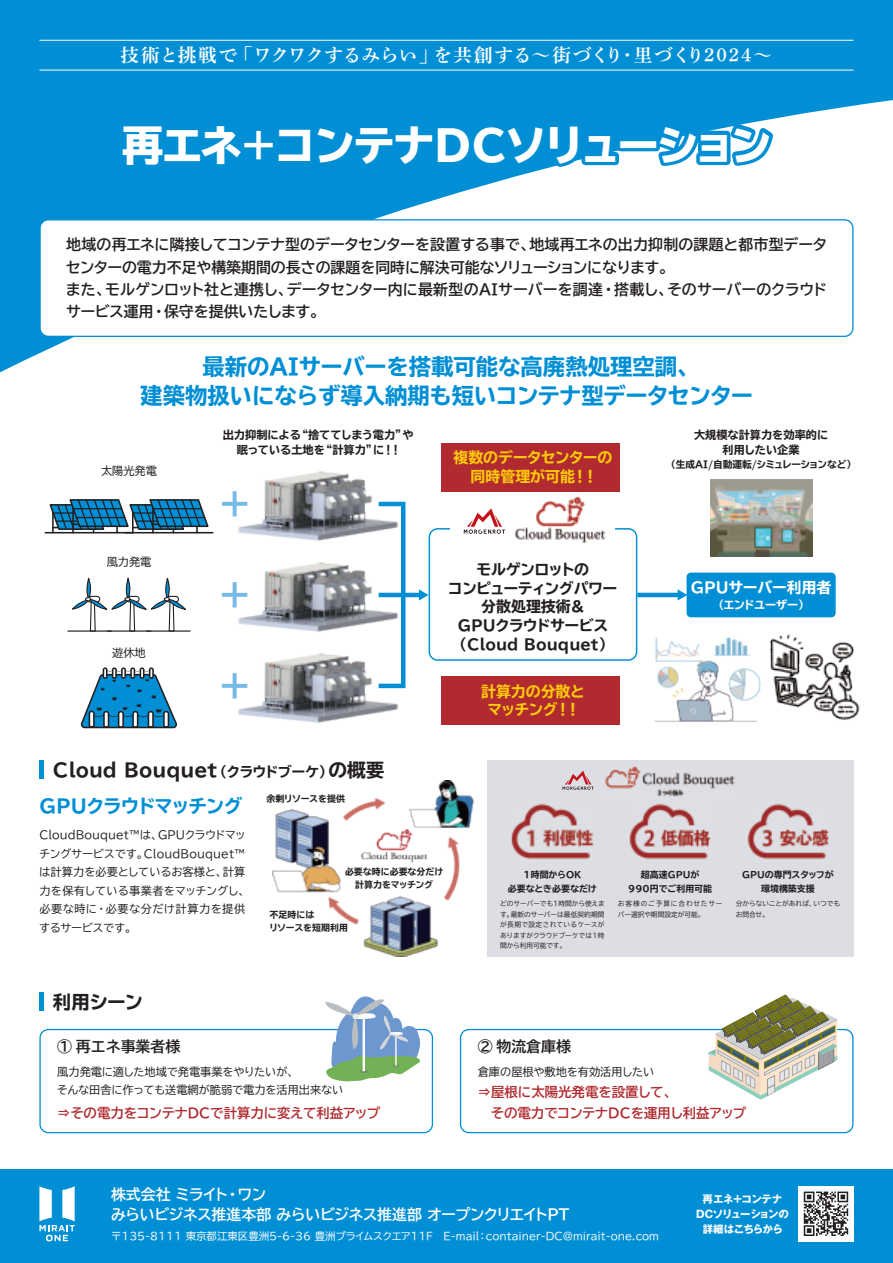
<style>
.page{position:relative;width:893px;height:1263px;background:#fff}
.page>*{position:absolute;margin:0;border:0;box-sizing:border-box;transform-origin:0 0}
.t1{font:800 41.7px "TBUD Go Std";letter-spacing:-.06em;color:#fff}
.t2{font:800 37.2px "TBUD Go Std";color:#76bae7}
.t3{font:700 expanded 22.35px/29.8px "TBUD Go Std";color:#008fd5;text-align:center}
.t4{font:18.6px "DNP Shuei Min Pr 6 B";color:#fff}
.t5{font:700 expanded 18.6px "TBUD Go Std";color:#231f20}
.t6{font:700 expanded 18.6px "TBUD Go Std";letter-spacing:-.06em;color:#008fd5}
.t7{font:700 14.85px/22.4px "TBUD Go Std";color:#231f20}
.t8{font:700 expanded 14.85px/18.6px "TBUD Go Std";letter-spacing:-.02em;color:#231f20;text-align:center}
.t9{font:700 14.85px/20.1px "TBUD Go Std";letter-spacing:-.04em;color:#fff}
.t10{font:700 expanded 14.85px/18.6px "TBUD Go Std";letter-spacing:-.005em;color:#feca0a;text-align:center}
.t11{font:700 expanded 14.85px "TBUD Go Std";letter-spacing:-.01em;color:#fff}
.t12{font:700 13.35px/20.9px "TBUD Go Std";color:#b02a2f}
.t13{font:11.25px/18.6px "TBUD Go Std";color:#231f20}
.t14{font:700 expanded 11.25px/14.9px "TBUD Go Std";color:#231f20;text-align:center}
.t15{font:700 expanded 11.25px "TBUD Go Std";letter-spacing:-.035em;color:#fff}
.t16{font:10.5px "TBUD Go Std";color:#fff}
.t17{font:700 10.5px/14.9px "Gothic MB101 Pro";letter-spacing:-.045em;color:#fff;text-align:center}
.t18{font:700 expanded 9.75px "TBUD Go Std";letter-spacing:-.02em;color:#231f20}
.t19{font:700 expanded 9px/13.4px "TBUD Go Std";color:#231f20;text-align:center}
.t20{font:700 expanded 9px "TBUD Go Std";letter-spacing:-.025em;color:#231f20}
.t21{font:6.75px/10.5px "TBUD Go Std";letter-spacing:.005em;color:#231f20;text-align:justify}
.t22{font:6.75px/10.5px "TBUD Go Std";letter-spacing:.1em;color:#231f20}
.s1{font-size:13.95px}
</style>
<div class="page">
<svg style="left:0;top:0;width:893px;height:373px;fill:#008fd5"></svg>
<div style="left:0;top:1169px;width:893px;height:94px;background:#008fd5"></div>
<hr style="left:39px;top:70px;width:814px;height:1px;background:#fff">
<hr style="left:39px;top:40px;width:814px;height:1px;background:#fff">
<svg style="left:39px;top:1186px;width:36px;height:55px"></svg>
<div style="left:487px;top:760px;width:366px;height:196px;background:#dcdee4"></div>
<div style="left:115px;top:118px;width:508px;height:55px;background:#008fd5"></div>
<div style="left:617px;top:137px;width:43px;height:14px;border:7px solid #008fd5"></div>
<svg style="left:649px;top:118px;width:129px;height:53px"></svg>
<svg style="left:39px;top:219px;width:814px;height:118px"></svg>
<div style="left:39px;top:992px;width:5px;height:19px;background:#008fd5"></div>
<div style="left:39px;top:760px;width:5px;height:19px;background:#008fd5"></div>
<svg style="left:460px;top:995px;width:393px;height:138px"></svg>
<svg style="left:39px;top:996px;width:394px;height:137px"></svg>
<hr style="left:68px;top:630px;width:43px;height:2px;background:#231f20">
<svg style="left:71px;top:577px;width:115px;height:55px"></svg>
<hr style="left:147px;top:630px;width:43px;height:2px;background:#231f20">
<hr style="left:45px;top:532px;width:88px;height:1px;background:#231f20">
<hr style="left:125px;top:532px;width:88px;height:1px;background:#231f20">
<svg style="left:48px;top:499px;width:162px;height:33px"></svg>
<hr style="left:153px;top:508px;width:48px;height:1px;background:#231f20">
<hr style="left:156px;top:517px;width:49px;height:1px;background:#231f20">
<svg style="left:80px;top:667px;width:98px;height:62px"></svg>
<img style="left:246px;top:471px;width:160px;height:55px">
<img style="left:238px;top:526px;width:169px;height:91px">
<img style="left:238px;top:617px;width:168px;height:106px">
<div style="left:687px;top:573px;width:149px;height:44px;background:#008fd5;border-radius:4px"></div>
<img style="left:541px;top:496px;width:45px;height:12px">
<hr style="left:379px;top:593px;width:42px;height:4px;background:#008fd5">
<hr style="left:637px;top:593px;width:42px;height:4px;background:#008fd5">
<svg style="left:678px;top:589px;width:9px;height:11px"></svg>
<div style="left:376px;top:502px;width:29px;height:186px;border:4px solid #008fd5"></div>
<img style="left:710px;top:479px;width:102px;height:77px">
<img style="left:637px;top:626px;width:124px;height:96px">
<img style="left:770px;top:634px;width:90px;height:86px">
<img style="left:273px;top:781px;width:201px;height:175px">
<img style="left:511px;top:803px;width:83px;height:57px">
<img style="left:629px;top:803px;width:82px;height:57px">
<img style="left:747px;top:803px;width:82px;height:57px">
<img style="left:605px;top:766px;width:130px;height:31px">
<svg style="left:419px;top:508px;width:218px;height:153px"></svg>
<svg style="left:562px;top:770px;width:32px;height:20px"></svg>
<div style="left:798px;top:1186px;width:55px;height:55px;background:#fff"></div>
<svg style="left:804px;top:1191px;width:44px;height:45px"></svg>
<div style="left:441px;top:443px;width:179px;height:48px;background:#b02a2f"></div>
<div style="left:441px;top:676px;width:179px;height:48px;background:#b02a2f"></div>
<h3 class="t4" style="left:121px;top:45px;width:653px">技術と挑戦で「ワクワクするみらい」を共創する～街づくり・里づくり2024～</h3>
<h1 class="t1" style="left:122px;top:122px;width:651px">再エネ＋コンテナDCソリューション</h1>
<h3 class="t7" style="left:66px;top:234px;width:763px">地域の再エネに隣接してコンテナ型のデータセンターを設置する事で、地域再エネの出力抑制の課題と都市型データセンターの電力不足や構築期間の長さの課題を同時に解決可能なソリューションになります。<br>また、モルゲンロット社と連携し、データセンター内に最新型のAIサーバーを調達・搭載し、そのサーバーのクラウドサービス運用・保守を提供いたします。</h3>
<h3 class="t3" style="left:140px;top:352px;width:614px">最新のAIサーバーを搭載可能な高廃熱処理空調、<br>建築物扱いにならず導入納期も短いコンテナ型データセンター</h3>
<p class="t13" style="left:101px;top:461px;width:57px">太陽光発電</p>
<p class="t13" style="left:107px;top:552px;width:46px">風力発電</p>
<p class="t13" style="left:112px;top:643px;width:35px">遊休地</p>
<p class="t14" style="left:223px;top:428px;width:192px">出力抑制による“捨ててしまう電力”や眠っている土地を“計算力”に！！</p>
<p class="t14" style="left:694px;top:428px;width:136px">大規模な計算力を効率的に利用したい企業</p>
<p class="t18" style="left:666px;top:459px;width:192px">（生成AI/自動運転/シミュレーションなど）</p>
<h3 class="t10" style="left:453px;top:449px;width:160px">複数のデータセンターの同時管理が可能！！</h3>
<h2 class="t2" style="left:216px;top:484px;width:39px">＋</h2>
<h2 class="t2" style="left:216px;top:574px;width:39px">＋</h2>
<h2 class="t2" style="left:216px;top:665px;width:39px">＋</h2>
<h3 class="t8" style="left:448px;top:561px;width:171px">モルゲンロットの<br>コンピューティングパワー分散処理技術&amp;<br>GPUクラウドサービス（Cloud Bouquet）</h3>
<h3 class="t10" style="left:481px;top:682px;width:106px">計算力の分散とマッチング！！</h3>
<h3 class="t11" style="left:691px;top:579px;width:142px">GPUサーバー利用者</h3>
<p class="t15" style="left:713px;top:598px;width:98px">（エンドユーザー）</p>
<h3 class="t5" style="left:53px;top:759px;width:333px">Cloud Bouquet<span class="s1">（クラウドブーケ）</span>の概要</h3>
<h3 class="t6" style="left:39px;top:796px;width:205px">GPUクラウドマッチング</h3>
<p class="t13" style="left:39px;top:825px;width:212px">CloudBouquet™は、GPUクラウドマッチングサービスです。CloudBouquet™は計算力を必要としているお客様と、計算力を保有している事業者をマッチングし、必要な時に・必要な分だけ計算力を提供するサービスです。</p>
<p class="t20" style="left:267px;top:793px;width:80px">余剰リソースを提供</p>
<p class="t19" style="left:345px;top:865px;width:100px">必要な時に必要な分だけ計算力をマッチング</p>
<p class="t19" style="left:269px;top:908px;width:80px;text-align:left">不足時には<br>リソースを短期利用</p>
<h3 class="t5" style="left:53px;top:991px;width:92px">利用シーン</h3>
<h3 class="t7" style="left:57px;top:1035px;width:125px">① 再エネ事業者様</h3>
<p class="t13" style="left:57px;top:1062px;width:288px">風力発電に適した地域で発電事業をやりたいが、<br>そんな田舎に作っても送電網が脆弱で電力を活用出来ない</p>
<p class="t12" style="left:57px;top:1103px;width:324px">⇒その電力をコンテナDCで計算力に変えて利益アップ</p>
<p class="t19" style="left:508px;top:868px;width:91px">1時間からOK<br>必要なとき必要なだけ</p>
<p class="t21" style="left:500px;top:898px;width:106px">どのサーバーでも1時間から使えます。最新のサーバーは最低契約期間が長期で設定されているケースがありますがクラウドブーケでは1時間から利用可能です。</p>
<p class="t19" style="left:628px;top:868px;width:86px">超高速GPUが<br>990円でご利用可能</p>
<p class="t22" style="left:618px;top:898px;width:106px">お客様のご予算に合わせたサーバー選択や期間設定が可能。</p>
<p class="t19" style="left:742px;top:868px;width:93px">GPUの専門スタッフが環境構築支援</p>
<p class="t21" style="left:736px;top:898px;width:106px">分からないことがあれば、いつでもお問合せ。</p>
<h3 class="t7" style="left:478px;top:1035px;width:95px">② 物流倉庫様</h3>
<p class="t12" style="left:491px;top:1082px;width:257px;text-indent:-13px">⇒屋根に太陽光発電を設置して、<br>その電力でコンテナDCを運用し利益アップ</p>
<p class="t13" style="left:478px;top:1062px;width:178px">倉庫の屋根や敷地を有効活用したい</p>
<h3 class="t9" style="left:111px;top:1184px;width:460px">株式会社 ミライト・ワン<br>みらいビジネス推進本部 みらいビジネス推進部 オープンクリエイトPT</h3>
<p class="t16" style="left:111px;top:1228px;width:550px">〒135-8111 東京都江東区豊洲5-6-36 豊洲プライムスクエア11F　E-mail：container-DC@mirait-one.com</p>
<p class="t17" style="left:696px;top:1191px;width:94px">再エネ＋コンテナ<br>DCソリューションの詳細はこちらから</p>
</div>
